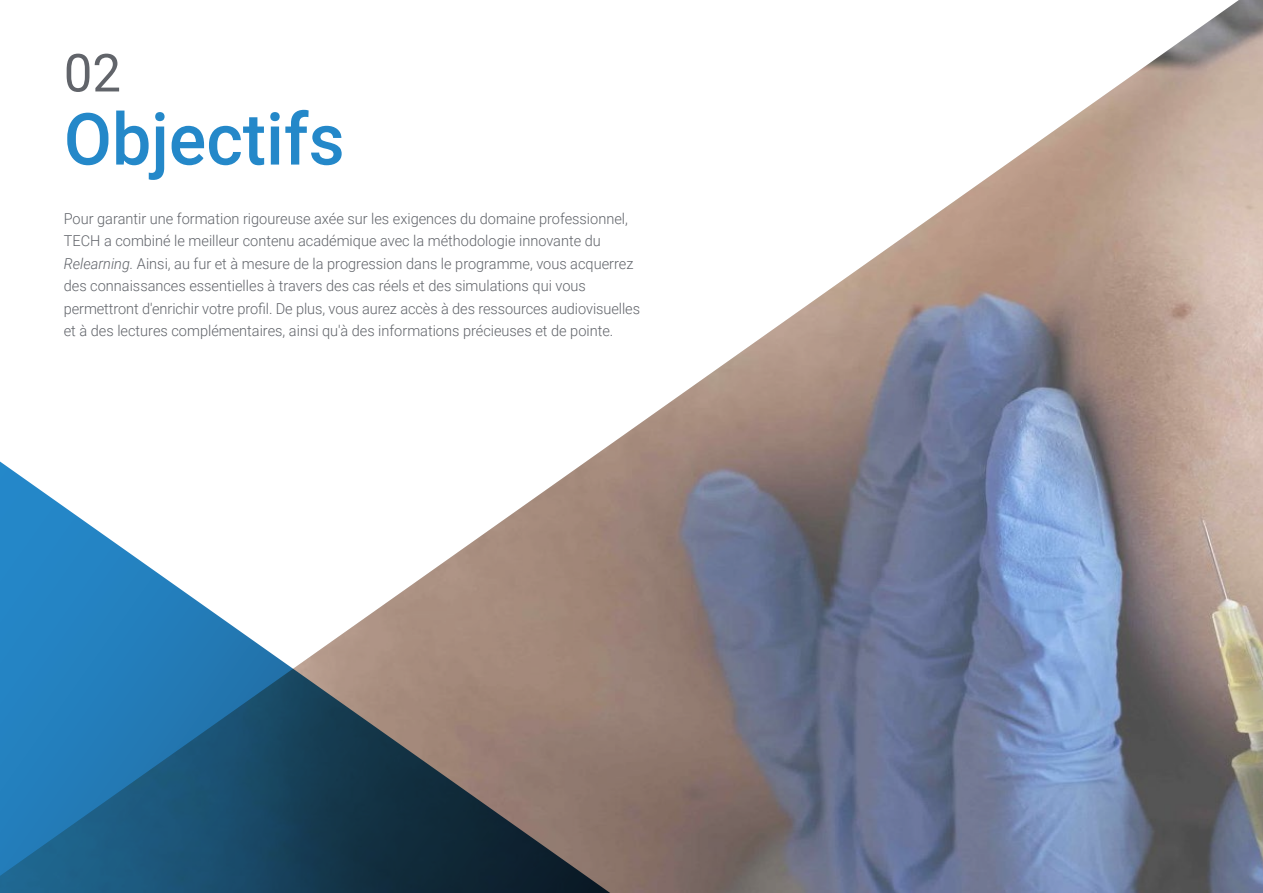
<style>
.page{position:relative;width:1263px;height:893px;background:#fff}
.page>*{position:absolute;margin:0;border:0;box-sizing:border-box;transform-origin:0 0}
.t1{font:500 72px "Roboto";color:#2488c9}
.t2{font:52.5px "Roboto";color:#61646a}
.t3{font:300 15px/22.5px "Roboto";color:#61646a}
.s1{font-style:italic}
</style>
<div class="page">
<img style="left:608px;top:0;width:655px;height:893px">
<svg style="left:0;top:446px;width:640px;height:447px"></svg>
<h2 class="t2" style="left:64px;top:36px;width:59px">02</h2>
<h1 class="t1" style="left:64px;top:89px;width:282px">Objectifs</h1>
<p class="t3" style="left:64px;top:207px;width:578px">Pour garantir une formation rigoureuse axée sur les exigences du domaine professionnel, TECH a combiné le meilleur contenu académique avec la méthodologie innovante du <span class="s1">Relearning.</span> Ainsi, au fur et à mesure de la progression dans le programme, vous acquerrez des connaissances essentielles à travers des cas réels et des simulations qui vous permettront d'enrichir votre profil. De plus, vous aurez accès à des ressources audiovisuelles et à des lectures complémentaires, ainsi qu'à des informations précieuses et de pointe.</p>
</div>
